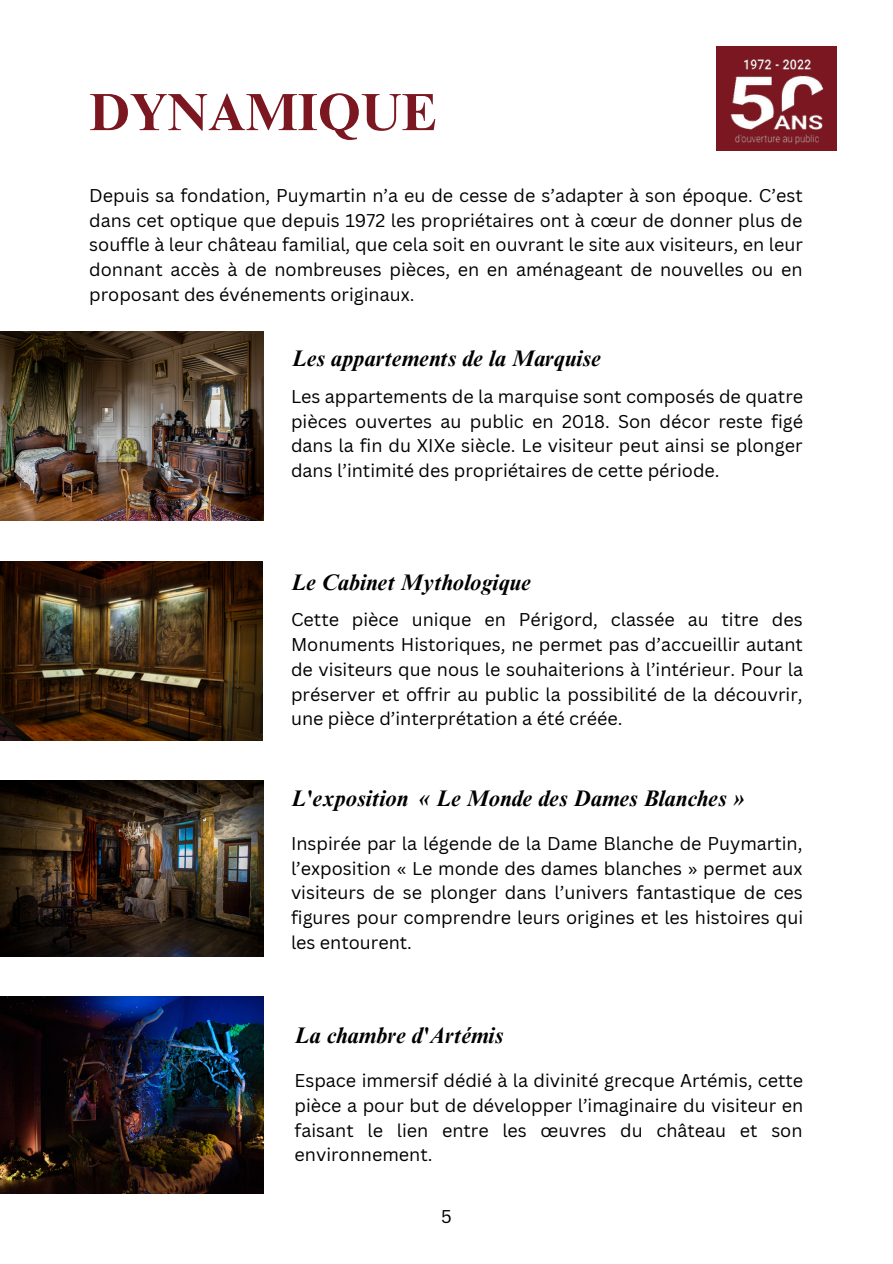
<style>
.page{position:relative;width:893px;height:1264px;background:#fff}
.page>*{position:absolute;margin:0;border:0;box-sizing:border-box;transform-origin:0 0}
.t1{font:700 52.5px "Times NRMT Pro";color:#7a1721}
.t2{font:italic 700 22.5px "Times NRMT Pro";color:#000}
.t3{font:18px/24.8px "Canva Sans";color:#000;text-align:justify}
</style>
<div class="page">
<img style="left:0;top:331px;width:263px;height:189px">
<img style="left:0;top:561px;width:263px;height:179px">
<img style="left:0;top:780px;width:263px;height:176px">
<img style="left:0;top:996px;width:263px;height:197px">
<img style="left:716px;top:47px;width:120px;height:104px">
<h1 class="t1" style="left:89px;top:92px;width:348px">DYNAMIQUE</h1>
<p class="t3" style="left:89px;top:183px;width:715px">Depuis sa fondation, Puymartin n’a eu de cesse de s’adapter à son époque. C’est dans cet optique que depuis 1972 les propriétaires ont à cœur de donner plus de souffle à leur château familial, que cela soit en ouvrant le site aux visiteurs, en leur donnant accès à de nombreuses pièces, en en aménageant de nouvelles ou en proposant des événements originaux.</p>
<p class="t2" style="left:292px;top:350px;width:311px">Les appartements de la Marquise</p>
<p class="t3" style="left:291px;top:383px;width:513px">Les appartements de la marquise sont composés de quatre pièces ouvertes au public en 2018. Son décor reste figé dans la fin du XIXe siècle. Le visiteur peut ainsi se plonger dans l’intimité des propriétaires de cette période.</p>
<p class="t2" style="left:291px;top:573px;width:241px">Le Cabinet Mythologique</p>
<p class="t3" style="left:291px;top:607px;width:513px">Cette pièce unique en Périgord, classée au titre des Monuments Historiques, ne permet pas d’accueillir autant de visiteurs que nous le souhaiterions à l’intérieur. Pour la préserver et offrir au public la possibilité de la découvrir, une pièce d’interprétation a été créée.</p>
<p class="t2" style="left:291px;top:789px;width:454px">L'exposition « Le Monde des Dames Blanches »</p>
<p class="t3" style="left:291px;top:830px;width:513px">Inspirée par la légende de la Dame Blanche de Puymartin, l’exposition « Le monde des dames blanches » permet aux visiteurs de se plonger dans l’univers fantastique de ces figures pour comprendre leurs origines et les histoires qui les entourent.</p>
<p class="t2" style="left:294px;top:1026px;width:210px">La chambre d'Artémis</p>
<p class="t3" style="left:294px;top:1067px;width:510px">Espace immersif dédié à la divinité grecque Artémis, cette pièce a pour but de développer l’imaginaire du visiteur en faisant le lien entre les œuvres du château et son environnement.</p>
<p class="t3" style="left:441px;top:1203px;width:12px">5</p>
</div>
